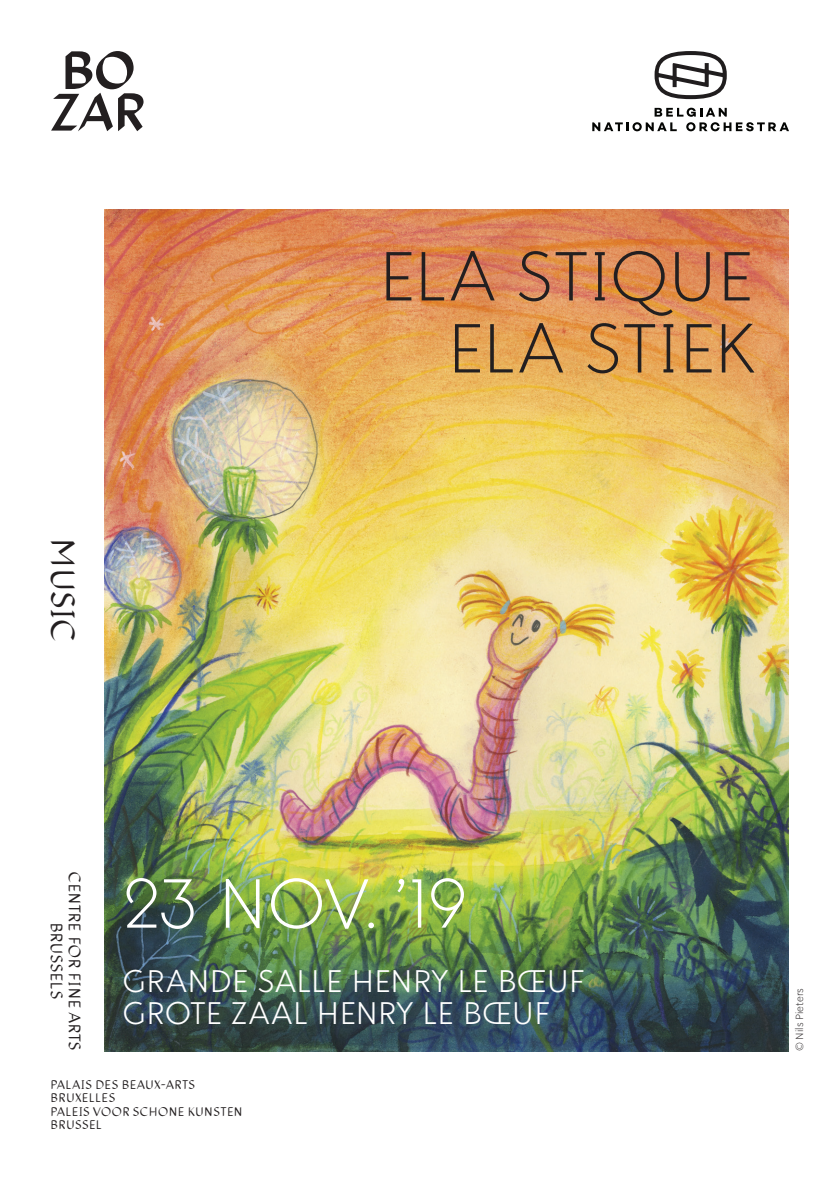
<style>
.page{position:relative;width:840px;height:1191px;background:#fff}
.page>*{position:absolute;margin:0;border:0;box-sizing:border-box;transform-origin:0 0}
.t1{font:80px/72px "Bozar AM Poster";letter-spacing:-.02em;color:#231f20;text-align:right}
.t2{font:80px "Bozar AM Poster";letter-spacing:-.03em;color:#fff}
.t3{font:300 36px/32px "Bozar AM";letter-spacing:-.005em;color:#fff}
.t4{font:300 36px "Bozar PM";letter-spacing:-.005em;color:#231f20}
.t5{font:300 18px/18px "Bozar PM";letter-spacing:.015em;color:#231f20;text-align:center}
.t6{font:300 13.6px/13.6px "Bozar PM";letter-spacing:.025em;color:#231f20}
.t7{font:12px "Bozar AM Poster";color:#231f20}
</style>
<div class="page">
<img style="left:105px;top:210px;width:683px;height:841px">
<svg style="left:51px;top:51px;width:92px;height:80px"></svg>
<svg style="left:654px;top:51px;width:72px;height:48px"></svg>
<svg style="left:592px;top:108px;width:196px;height:23px"></svg>
<h2 class="t4" style="left:82px;top:539px;width:106px;rotate:90deg">MUSIC</h2>
<h1 class="t1" style="left:378px;top:239px;width:377px">ELA STIQUE<br>ELA STIEK</h1>
<h3 class="t5" style="left:84px;top:872px;width:180px;rotate:90deg">CENTRE FOR FINE ARTS<br>BRUSSELS</h3>
<p class="t6" style="left:51px;top:1077px;width:193px">PALAIS DES BEAUX-ARTS<br>BRUXELLES<br>PALEIS VOOR SCHONE KUNSTEN<br>BRUSSEL</p>
<h1 class="t2" style="left:122px;top:858px;width:347px">23 NOV. ’19</h1>
<h2 class="t3" style="left:122px;top:964px;width:464px">GRANDE SALLE HENRY LE BŒUF<br>GROTE ZAAL HENRY LE BŒUF</h2>
<p class="t7" style="left:792px;top:1051px;width:64px;rotate:-90deg">© Nils Pieters</p>
</div>
